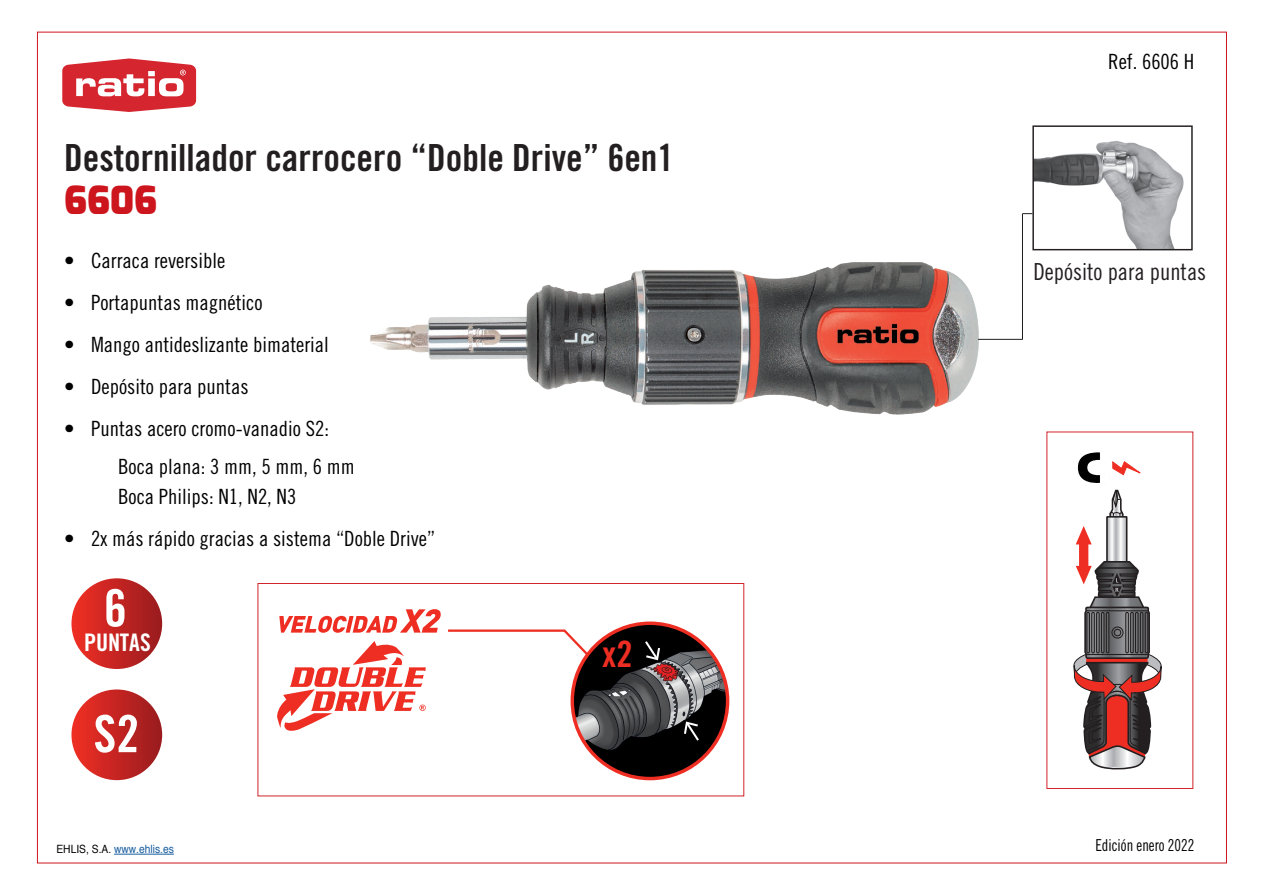
<style>
.page{position:relative;width:1263px;height:893px;background:#fff}
.page>*{position:absolute;margin:0;border:0;box-sizing:border-box;transform-origin:0 0}
.t1{font:56.7px "Trade Gothic LT Std Bd Cn 20";color:#fff}
.t2{font:51.45px "Trade Gothic LT Std Bd Cn 20";color:#fff}
.t3{font:900 38.7px "Exo";color:#cd151d}
.t4{font:37.35px "Trade Gothic LT Std Bd Cn 20";color:#231f20}
.t5{font:36.3px "Trade Gothic LT Std Bd Cn 20";color:#ee2e22}
.t6{font:26.7px "Trade Gothic LT Std Bd Cn 20";color:#fff}
.t7{font:24.15px "Trade Gothic LT Std Bd Cn 20";color:#fff}
.t8{font:23.55px "Trade Gothic LT Std Cn 18";color:#231f20}
.t9{font:21px/37.5px "Trade Gothic LT Std Cn 18";color:#000}
.t10{font:16.5px "Trade Gothic LT Std Cn 18";color:#000;scale:.9 1}
.t11{font:11.4px "Helvetica";color:#175d9e;scale:.9 1}
.s1{color:#000}
</style>
<div class="page">
<hr style="left:114px;top:854px;width:60px;height:1px;background:#175d9e">
<svg style="left:62px;top:58px;width:134px;height:54px"></svg>
<img style="left:370px;top:262px;width:625px;height:153px">
<div style="left:71px;top:578px;width:91px;height:91px;background:linear-gradient(to right,#f2372d,#991a1d);border-radius:45px"></div>
<div style="left:71px;top:689px;width:91px;height:91px;background:linear-gradient(to right,#f2372d,#991b1e);border-radius:45px"></div>
<img style="left:572px;top:623px;width:156px;height:156px;border-radius:78px">
<svg style="left:643px;top:639px;width:17px;height:22px"></svg>
<svg style="left:684px;top:721px;width:17px;height:22px"></svg>
<svg style="left:277px;top:609px;width:314px;height:123px"></svg>
<div style="left:258px;top:583px;width:486px;height:213px;border:1px solid #d1232a"></div>
<svg style="left:1073px;top:452px;width:89px;height:318px"></svg>
<img style="left:1034px;top:141px;width:150px;height:107px">
<div style="left:1032px;top:125px;width:161px;height:125px;border:1px solid #231f20"></div>
<hr style="left:978px;top:339px;width:44px;height:1px;background:#231f20">
<hr style="left:1022px;top:214px;width:1px;height:126px;background:#231f20">
<h3 class="t4" style="left:64px;top:135px;width:612px">Destornillador carrocero “Doble Drive” 6en1</h3>
<h3 class="t3" style="left:64px;top:175px;width:95px">6606</h3>
<p class="t9" style="left:64px;top:242px;width:163px">• Carraca reversible</p>
<p class="t9" style="left:64px;top:284px;width:200px">• Portapuntas magnético</p>
<p class="t9" style="left:64px;top:326px;width:266px">• Mango antideslizante bimaterial</p>
<p class="t9" style="left:64px;top:368px;width:186px">• Depósito para puntas</p>
<p class="t9" style="left:118px;top:410px;width:238px;text-indent:-54px">• Puntas acero cromo-vanadio S2:<br>Boca plana: 3 mm, 5 mm, 6 mm</p>
<p class="t9" style="left:118px;top:477px;width:180px">Boca Philips: N1, N2, N3</p>
<p class="t9" style="left:64px;top:519px;width:373px">• 2x más rápido gracias a sistema “Doble Drive”</p>
<h2 class="t2" style="left:104px;top:577px;width:24px">6</h2>
<p class="t7" style="left:84px;top:627px;width:68px">PUNTAS</p>
<h1 class="t1" style="left:90px;top:672px;width:52px">47</h1>
<p class="t6" style="left:84px;top:731px;width:70px">PIEZAS</p>
<h2 class="t2" style="left:94px;top:703px;width:47px">S2</h2>
<h3 class="t5" style="left:602px;top:632px;width:32px">x2</h3>
<p class="t9" style="left:1108px;top:43px;width:88px">Ref. 6606 H</p>
<p class="t8" style="left:1033px;top:258px;width:174px">Depósito para puntas</p>
<p class="t11" style="left:56px;top:840px;width:132px"><span class="s1">EHLIS, S.A.</span> www.ehlis.es</p>
<p class="t10" style="left:1095px;top:835px;width:111px">Edición enero 2022</p>
</div>
